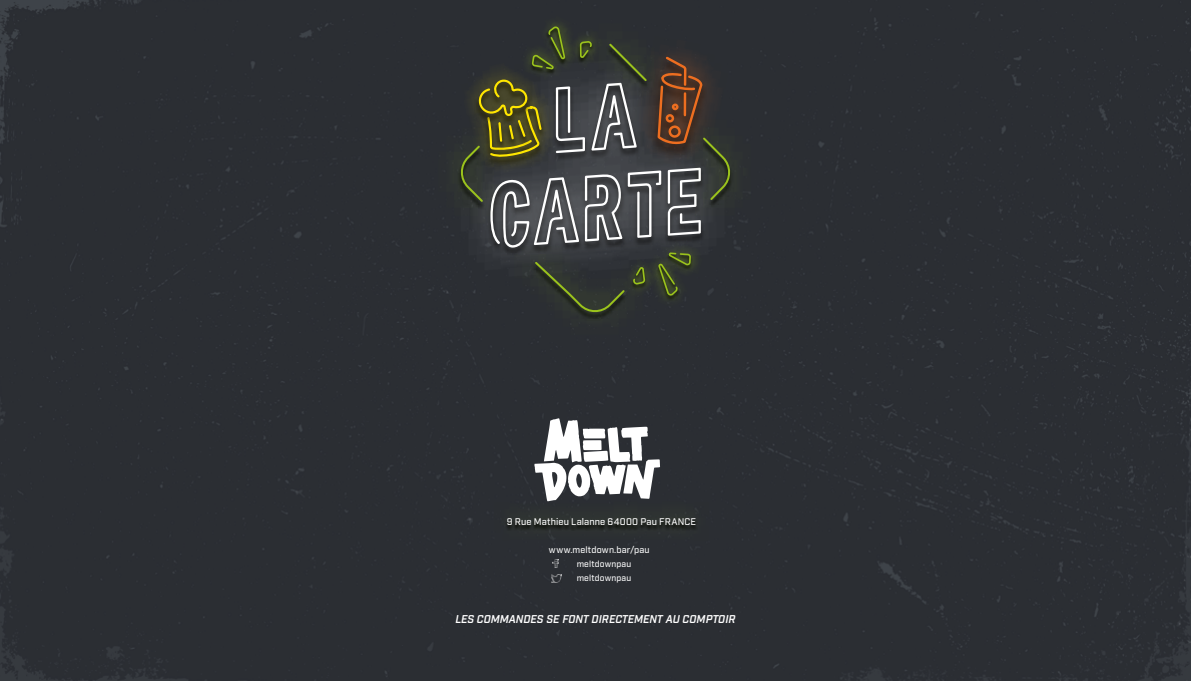
<style>
.page{position:relative;width:1191px;height:681px;background:#fff}
.page>*{position:absolute;margin:0;border:0;box-sizing:border-box;transform-origin:0 0}
.t1{font:82px/90.1px "Neoneon";color:#fff;text-align:center}
.t2{font:italic 600 11px "Industry";color:#fff}
.t3{font:500 9.4px "Industry";letter-spacing:.01em;color:#fff}
.t4{font:500 9px "Industry";letter-spacing:.02em;color:#fff}
.t5{font:500 8.6px/14px "Industry";letter-spacing:.02em;color:#fff}
</style>
<div class="page">
<div style="left:0;top:0;width:1191px;height:680px;background:#2b2e33"></div>
<svg style="left:453px;top:223px;width:283px;height:66px;fill:#2f3237"></svg>
<svg style="left:436px;top:22px;width:318px;height:201px;fill:#2b2e33"></svg>
<svg style="left:457px;top:43px;width:277px;height:161px"></svg>
<svg style="left:454px;top:10px;width:154px;height:172px"></svg>
<div style="left:514px;top:240px;width:132px;height:96px;background:linear-gradient(to bottom,#373a3c,#272b2f)"></div>
<svg style="left:533px;top:235px;width:173px;height:81px"></svg>
<svg style="left:552px;top:574px;width:9px;height:8px"></svg>
<svg style="left:553px;top:559px;width:5px;height:8px"></svg>
<div style="left:488px;top:497px;width:225px;height:47px;background:#9bc31c;opacity:.5"></div>
<svg style="left:534px;top:418px;width:126px;height:83px"></svg>
<h1 class="t1" style="left:478px;top:77px;width:221px;rotate:-4deg">LA<br>CARTE</h1>
<p class="t3" style="left:507px;top:515px;width:191px">9 Rue Mathieu Lalanne 64000 Pau FRANCE</p>
<p class="t4" style="left:549px;top:543px;width:102px">www.meltdown.bar/pau</p>
<p class="t5" style="left:577px;top:556px;width:56px">meltdownpau meltdownpau</p>
<p class="t2" style="left:455px;top:611px;width:281px">LES COMMANDES SE FONT DIRECTEMENT AU COMPTOIR</p>
</div>
